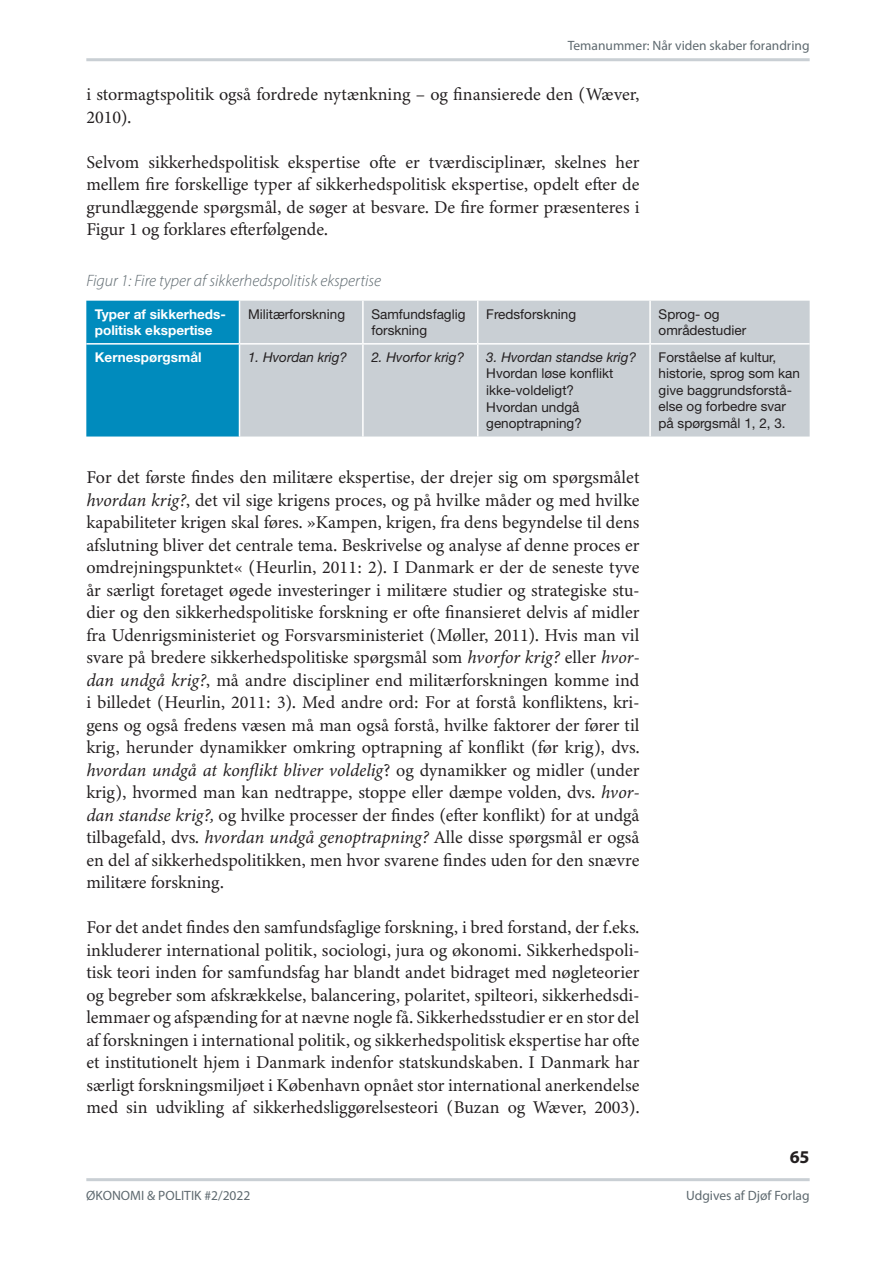
<style>
.page{position:relative;width:896px;height:1266px;background:#fff}
.page>*{position:absolute;margin:0;border:0;box-sizing:border-box;transform-origin:0 0}
.t1{font:18px/22.5px "Minion 3";color:#231f20;text-align:justify}
.t2{font:700 18px "Myriad Pro";color:#231f20}
.t3{font:italic 300 16.5px "Myriad Pro";color:#5e696f}
.t4{font:13.5px/16.5px "Helvetica Neue LT Std";color:#231f20}
.t5{font:13.5px "Myriad Pro";color:#5e696f}
.t6{font:700 13.5px/16.5px "Helvetica Neue LT Std";color:#fff}
.t7{font:italic 13.5px "Helvetica Neue LT Std";color:#231f20}
.s1{font-style:italic}
</style>
<div class="page">
<hr style="left:86px;top:1178px;width:723px;height:3px;background:#c9cfd4">
<hr style="left:86px;top:58px;width:723px;height:3px;background:#c9cfd4">
<div style="left:86px;top:301px;width:153px;height:135px;background:#008bbd"></div>
<div style="left:240px;top:301px;width:569px;height:135px;background:#c9cfd4"></div>
<hr style="left:362px;top:301px;width:1px;height:42px;background:#fff">
<hr style="left:477px;top:301px;width:1px;height:42px;background:#fff">
<hr style="left:649px;top:301px;width:1px;height:42px;background:#fff">
<hr style="left:86px;top:343px;width:153px;height:1px;background:#fff">
<hr style="left:239px;top:343px;width:124px;height:1px;background:#fff">
<hr style="left:363px;top:343px;width:114px;height:1px;background:#fff">
<hr style="left:362px;top:344px;width:1px;height:92px;background:#fff">
<hr style="left:477px;top:343px;width:173px;height:1px;background:#fff">
<hr style="left:477px;top:344px;width:1px;height:92px;background:#fff">
<hr style="left:650px;top:343px;width:159px;height:1px;background:#fff">
<hr style="left:649px;top:344px;width:1px;height:92px;background:#fff">
<p class="t5" style="left:567px;top:37px;width:243px">Temanummer: Når viden skaber forandring</p>
<p class="t1" style="left:86px;top:83px;width:554px">i stormagtspolitik også fordrede nytænkning – og finansierede den (Wæver,<br>2010).</p>
<p class="t1" style="left:86px;top:151px;width:554px">Selvom sikkerhedspolitisk ekspertise ofte er tværdisciplinær, skelnes her mellem fire forskellige typer af sikkerhedspolitisk ekspertise, opdelt efter de grundlæggende spørgsmål, de søger at besvare. De fire former præsenteres i Figur 1 og forklares efterfølgende.</p>
<p class="t3" style="left:86px;top:271px;width:296px">Figur 1: Fire typer af sikkerhedspolitisk ekspertise</p>
<p class="t6" style="left:95px;top:305px;width:132px">Typer af sikkerheds&shy;politisk ekspertise</p>
<p class="t4" style="left:248px;top:305px;width:98px">Militærforskning</p>
<p class="t4" style="left:371px;top:305px;width:96px">Samfundsfaglig forskning</p>
<p class="t4" style="left:486px;top:305px;width:91px">Fredsforskning</p>
<p class="t4" style="left:658px;top:305px;width:89px">Sprog- og områdestudier</p>
<p class="t6" style="left:95px;top:348px;width:108px">Kernespørgsmål</p>
<p class="t7" style="left:248px;top:349px;width:101px">1. Hvordan krig?</p>
<p class="t7" style="left:371px;top:349px;width:94px">2. Hvorfor krig?</p>
<p class="t7" style="left:486px;top:349px;width:151px">3. Hvordan standse krig?</p>
<p class="t4" style="left:486px;top:365px;width:129px">Hvordan løse konflikt ikke-voldeligt?<br>Hvordan undgå genoptrapning?</p>
<p class="t4" style="left:658px;top:349px;width:143px">Forståelse af kultur, historie, sprog som kan give baggrundsforstå&shy;else og forbedre svar på spørgsmål 1, 2, 3.</p>
<p class="t1" style="left:86px;top:466px;width:554px">For det første findes den militære ekspertise, der drejer sig om spørgsmålet <span class="s1">hvordan krig?</span>, det vil sige krigens proces, og på hvilke måder og med hvilke kapabiliteter krigen skal føres. »Kampen, krigen, fra dens begyndelse til dens afslutning bliver det centrale tema. Beskrivelse og analyse af denne proces er omdrejningspunktet« (Heurlin, 2011: 2). I Danmark er der de seneste tyve år særligt foretaget øgede investeringer i militære studier og strategiske stu&shy;dier og den sikkerhedspolitiske forskning er ofte finansieret delvis af midler fra Udenrigsministeriet og Forsvarsministeriet (Møller, 2011). Hvis man vil svare på bredere sikkerhedspolitiske spørgsmål som <span class="s1">hvorfor krig?</span> eller <span class="s1">hvor&shy;dan undgå krig?</span>, må andre discipliner end militærforskningen komme ind i billedet (Heurlin, 2011: 3). Med andre ord: For at forstå konfliktens, kri&shy;gens og også fredens væsen må man også forstå, hvilke faktorer der fører til krig, herunder dynamikker omkring optrapning af konflikt (før krig), dvs. <span class="s1">hvordan undgå at konflikt bliver voldelig</span>? og dynamikker og midler (under krig), hvormed man kan nedtrappe, stoppe eller dæmpe volden, dvs. <span class="s1">hvor&shy;dan standse krig?,</span> og hvilke processer der findes (efter konflikt) for at undgå tilbagefald, dvs. <span class="s1">hvordan undgå genoptrapning?</span> Alle disse spørgsmål er også en del af sikkerhedspolitikken, men hvor svarene findes uden for den snævre militære forskning.</p>
<p class="t1" style="left:86px;top:916px;width:554px">For det andet findes den samfundsfaglige forskning, i bred forstand, der f.eks. inkluderer international politik, sociologi, jura og økonomi. Sikkerhedspoli&shy;tisk teori inden for samfundsfag har blandt andet bidraget med nøgleteorier og begreber som afskrækkelse, balancering, polaritet, spilteori, sikkerhedsdi&shy;lemmaer og afspænding for at nævne nogle få. Sikkerhedsstudier er en stor del af forskningen i international politik, og sikkerhedspolitisk ekspertise har ofte et institutionelt hjem i Danmark indenfor statskundskaben. I Danmark har særligt forskningsmiljøet i København opnået stor international anerkendelse med sin udvikling af sikkerhedsliggørelsesteori (Buzan og Wæver, 2003).</p>
<p class="t2" style="left:789px;top:1144px;width:21px">65</p>
<p class="t5" style="left:86px;top:1187px;width:166px">ØKONOMI &amp; POLITIK #2/2022</p>
<p class="t5" style="left:686px;top:1187px;width:125px">Udgives af Djøf Forlag</p>
</div>
